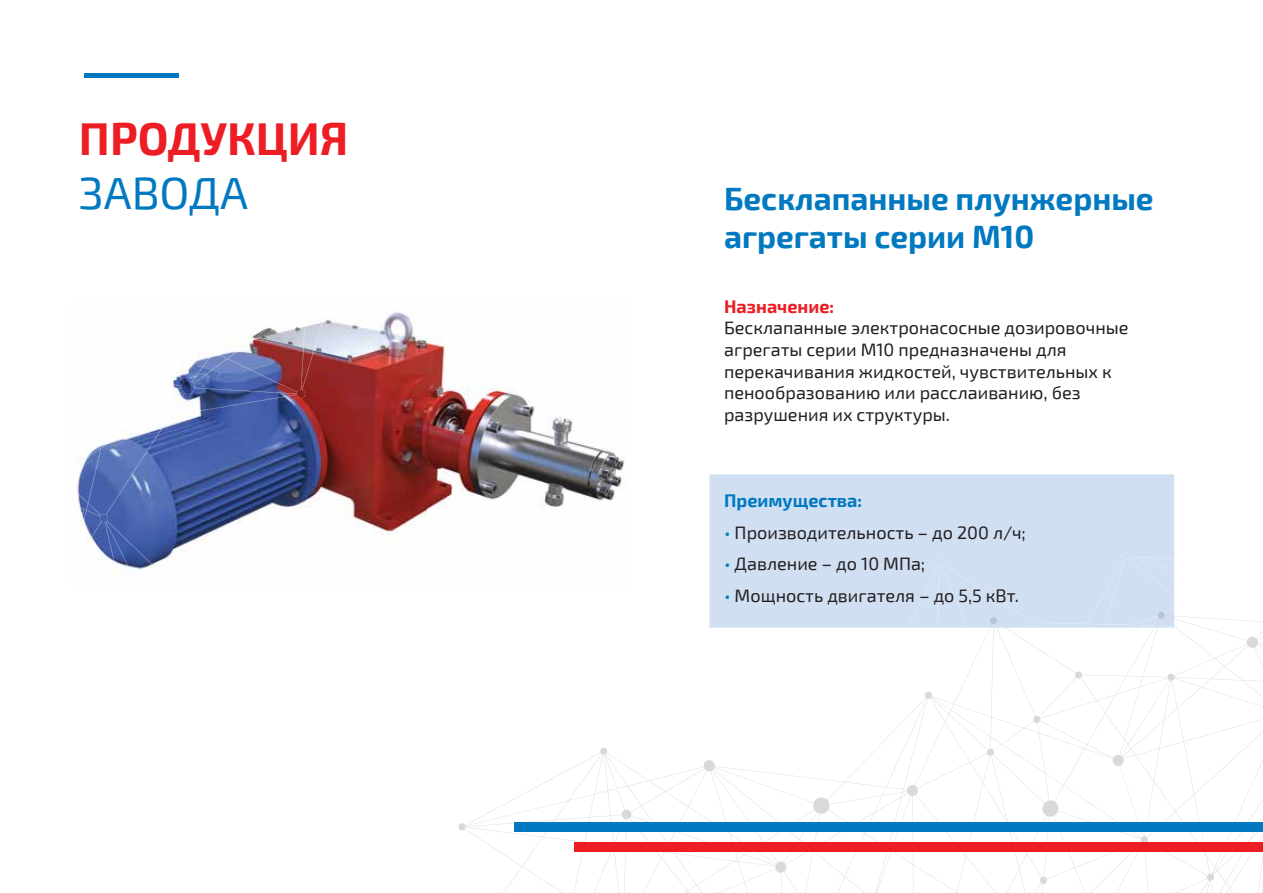
<style>
.page{position:relative;width:1263px;height:893px;background:#fff}
.page>*{position:absolute;margin:0;border:0;box-sizing:border-box;transform-origin:0 0}
.t1{font:700 45px "Exo 2";color:#ed1d24}
.t2{font:45px "Exo 2";color:#0079c1}
.t3{font:700 31.5px/37.8px "Exo 2";color:#0079c1}
.t4{font:18px/21.6px "Exo 2";color:#231f20}
.t5{font:700 18px "Exo 2";color:#0079c1}
.t6{font:700 18px "Exo 2";color:#ed1d24}
.s1{color:#0079c1}
</style>
<div class="page">
<svg style="left:458px;top:616px;width:805px;height:277px"></svg>
<div style="left:709px;top:474px;width:465px;height:154px;background:#d1dff2"></div>
<div style="left:908px;top:552px;width:266px;height:76px;background:#d1dff2"></div>
<div style="left:514px;top:823px;width:749px;height:9px;background:#0079c1"></div>
<div style="left:574px;top:843px;width:689px;height:9px;background:#ed1d24"></div>
<div style="left:84px;top:73px;width:94px;height:5px;background:#0079c1"></div>
<img style="left:167px;top:350px;width:458px;height:211px">
<img style="left:103px;top:325px;width:208px;height:120px">
<img style="left:310px;top:310px;width:135px;height:40px">
<img style="left:310px;top:349px;width:4px;height:15px">
<img style="left:72px;top:444px;width:95px;height:129px">
<h1 class="t1" style="left:79px;top:113px;width:271px">ПРОДУКЦИЯ</h1>
<h1 class="t2" style="left:79px;top:167px;width:171px">ЗАВОДА</h1>
<h2 class="t3" style="left:724px;top:181px;width:431px">Бесклапанные плунжерные агрегаты серии М10</h2>
<p class="t6" style="left:724px;top:296px;width:112px">Назначение:</p>
<p class="t4" style="left:724px;top:318px;width:406px">Бесклапанные электронасосные дозировочные агрегаты серии М10 предназначены для перекачивания жидкостей, чувствительных к пенообразованию или расслаиванию, без разрушения их структуры.</p>
<p class="t5" style="left:724px;top:490px;width:140px">Преимущества:</p>
<p class="t4" style="left:724px;top:522px;width:303px"><span class="s1">•</span> Производительность – до 200 л/ч;</p>
<p class="t4" style="left:724px;top:553px;width:203px"><span class="s1">•</span> Давление – до 10 МПа;</p>
<p class="t4" style="left:724px;top:585px;width:296px"><span class="s1">•</span> Мощность двигателя – до 5,5 кВт.</p>
</div>
